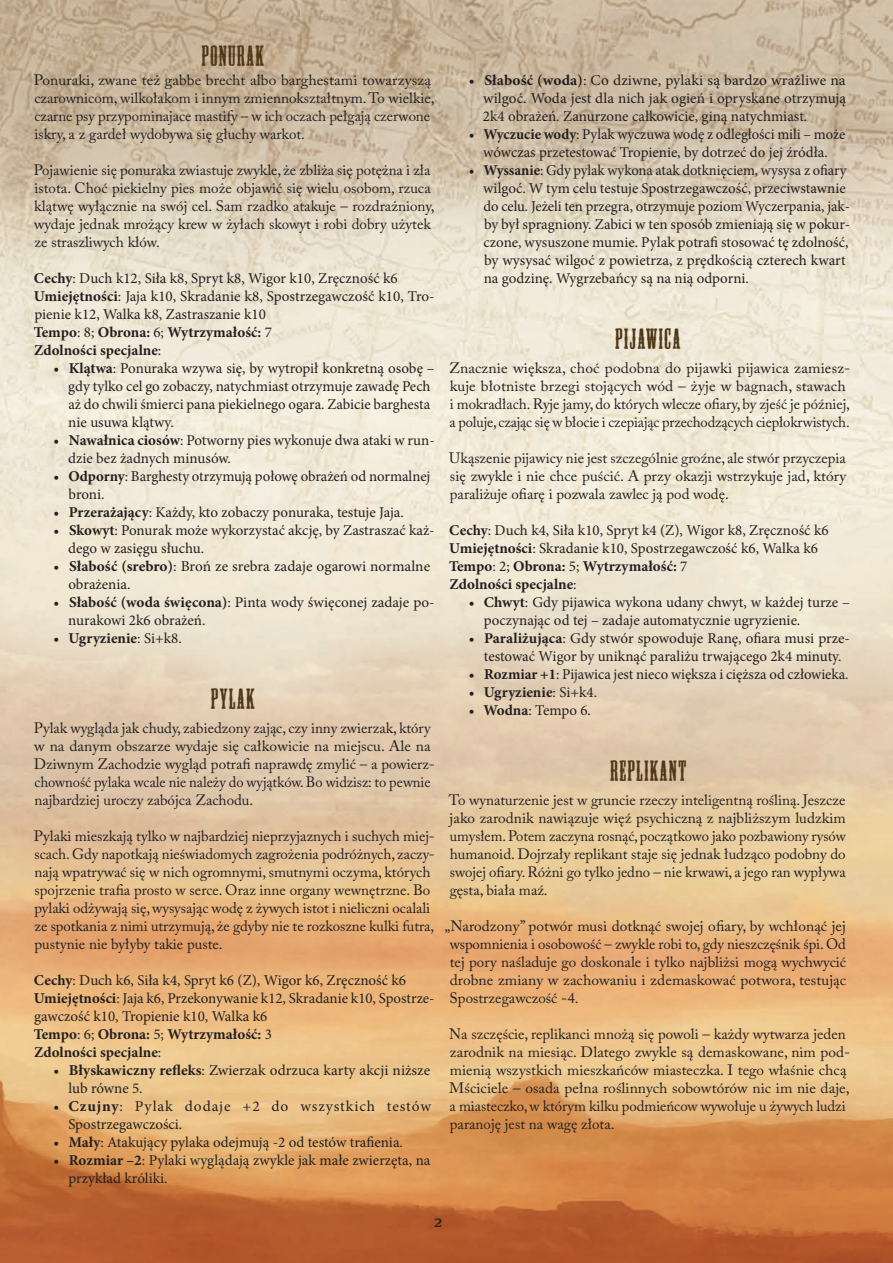
<style>
.page{position:relative;width:893px;height:1263px;background:#fff}
.page>*{position:absolute;margin:0;border:0;box-sizing:border-box;transform-origin:0 0}
.Nagłówek_1{font:30px "High Noon";letter-spacing:.04em;color:#4f3718}
.Body{font:15px/18px "Adobe Caslon Pro";color:#231f20}
.Statsy_wypunktowane{font:15px/18px "Minion Pro";color:#231f20}
.Statsy{font:15px/18px "Minion Pro";color:#231f20}
.Statsy-2{font:700 15px "Minion Pro";color:#231f20}
.Statsy_wypunktowane-2{font:15px/18px "Minion Pro";letter-spacing:.05em;color:#231f20}
.Statsy_wypunktowane-3{font:700 15px "Minion Pro";color:#231f20}
.Pagina{font:15px "Patzcuaro OT";color:#231f20}
.s1{font-weight:700}
.s2{font-weight:400}
</style>
<div class="page">
<img style="left:0;top:0;width:893px;height:1263px">
<p class="Nagłówek_1" style="left:202px;top:43px;width:64px">PONURAK</p>
<p class="Body" style="left:34px;top:71px;width:402px">Ponuraki, zwane też gabbe brecht albo barghestami towarzyszą czarownicom, wilkołakom i innym zmiennokształtnym. To wielkie, czarne psy przypominajace mastify – w ich oczach pełgają czerwone iskry, a z gardeł wydobywa się głuchy warkot.</p>
<p class="Body" style="left:34px;top:161px;width:402px">Pojawienie się ponuraka zwiastuje zwykle, że zbliża się potężna i zła istota. Choć piekielny pies może objawić się wielu osobom, rzuca klątwę wyłącznie na swój cel. Sam rzadko atakuje – rozdrażniony, wydaje jednak mrożący krew w żyłach skowyt i robi dobry użytek ze straszliwych kłów.</p>
<p class="Statsy" style="left:34px;top:269px;width:365px"><span class="s1">Cechy</span>: Duch k12, Siła k8, Spryt k8, Wigor k10, Zręczność k6</p>
<p class="Statsy" style="left:34px;top:287px;width:402px"><span class="s1">Umiejętności</span>: Jaja k10, Skradanie k8, Spostrzegawczość k10, Tro&shy;pienie k12, Walka k8, Zastraszanie k10</p>
<p class="Statsy-2" style="left:34px;top:322px;width:240px">Tempo<span class="s2">: 8;</span> Obrona: <span class="s2">6;</span> Wytrzymałość: <span class="s2">7</span></p>
<p class="Statsy-2" style="left:34px;top:340px;width:129px">Zdolności specjalne<span class="s2">:</span></p>
<p class="Statsy_wypunktowane" style="left:68px;top:359px;width:368px;text-indent:-15px">• <span class="s1">Klątwa</span>: Ponuraka wzywa się, by wytropił konkretną osobę – gdy tylko cel go zobaczy, natychmiast otrzymuje zawadę Pech aż do chwili śmierci pana piekielnego ogara. Zabicie barghesta nie usuwa klątwy.</p>
<p class="Statsy_wypunktowane" style="left:68px;top:431px;width:368px;text-indent:-15px">• <span class="s1">Nawałnica ciosów</span>: Potworny pies wykonuje dwa ataki w run&shy;dzie bez żadnych minusów.</p>
<p class="Statsy_wypunktowane" style="left:69px;top:467px;width:363px;text-indent:-15px">• <span class="s1">Odporny</span>: Barghesty otrzymują połowę obrażeń od normalnej broni.</p>
<p class="Statsy_wypunktowane" style="left:53px;top:503px;width:352px">• <span class="s1">Przerażający</span>: Każdy, kto zobaczy ponuraka, testuje Jaja.</p>
<p class="Statsy_wypunktowane" style="left:68px;top:521px;width:368px;text-indent:-15px">• <span class="s1">Skowyt</span>: Ponurak może wykorzystać akcję, by Zastraszać każ&shy;dego w zasięgu słuchu.</p>
<p class="Statsy_wypunktowane" style="left:68px;top:557px;width:363px;text-indent:-15px">• <span class="s1">Słabość (srebro)</span>: Broń ze srebra zadaje ogarowi normalne obrażenia.</p>
<p class="Statsy_wypunktowane" style="left:68px;top:593px;width:368px;text-indent:-15px">• <span class="s1">Słabość (woda święcona)</span>: Pinta wody święconej zadaje po&shy;nurakowi 2k6 obrażeń.</p>
<p class="Statsy_wypunktowane-3" style="left:53px;top:628px;width:130px"><span class="s2">•</span> Ugryzienie<span class="s2">: Si+k8.</span></p>
<p class="Nagłówek_1" style="left:211px;top:686px;width:45px">PYLAK</p>
<p class="Body" style="left:34px;top:719px;width:403px">Pylak wygląda jak chudy, zabiedzony zając, czy inny zwierzak, który w na danym obszarze wydaje się całkowicie na miejscu. Ale na Dziwnym Zachodzie wygląd potrafi naprawdę zmylić – a powierz&shy;chowność pylaka wcale nie należy do wyjątków. Bo widzisz: to pewnie najbardziej uroczy zabójca Zachodu.</p>
<p class="Body" style="left:34px;top:827px;width:403px">Pylaki mieszkają tylko w najbardziej nieprzyjaznych i suchych miej&shy;scach. Gdy napotkają nieświadomych zagrożenia podróżnych, zaczy&shy;nają wpatrywać się w nich ogromnymi, smutnymi oczyma, których spojrzenie trafia prosto w serce. Oraz inne organy wewnętrzne. Bo pylaki odżywają się, wysysając wodę z żywych istot i nieliczni ocalali ze spotkania z nimi utrzymują, że gdyby nie te rozkoszne kulki futra, pustynie nie byłyby takie puste.</p>
<p class="Statsy" style="left:34px;top:971px;width:374px"><span class="s1">Cechy</span>: Duch k6, Siła k4, Spryt k6 (Z), Wigor k6, Zręczność k6</p>
<p class="Statsy" style="left:34px;top:989px;width:402px"><span class="s1">Umiejętności</span>: Jaja k6, Przekonywanie k12, Skradanie k10, Spostrze&shy;gawczość k10, Tropienie k10, Walka k6</p>
<p class="Statsy-2" style="left:34px;top:1024px;width:240px">Tempo<span class="s2">: 6;</span> Obrona: <span class="s2">5;</span> Wytrzymałość: <span class="s2">3</span></p>
<p class="Statsy-2" style="left:34px;top:1042px;width:129px">Zdolności specjalne<span class="s2">:</span></p>
<p class="Statsy_wypunktowane" style="left:69px;top:1061px;width:363px;text-indent:-15px">• <span class="s1">Błyskawiczny refleks</span>: Zwierzak odrzuca karty akcji niższe lub równe 5.</p>
<p class="Statsy_wypunktowane-2" style="left:68px;top:1097px;width:364px;text-indent:-15px">• <span class="s1">Czujny</span>: Pylak dodaje +2 do wszystkich testów<br>Spostrzegawczości.</p>
<p class="Statsy_wypunktowane" style="left:53px;top:1133px;width:351px">• <span class="s1">Mały</span>: Atakujący pylaka odejmują -2 od testów trafienia.</p>
<p class="Statsy_wypunktowane" style="left:69px;top:1151px;width:363px;text-indent:-15px">• <span class="s1">Rozmiar –2</span>: Pylaki wyglądają zwykle jak małe zwierzęta, na przykład króliki.</p>
<p class="Statsy_wypunktowane" style="left:483px;top:71px;width:365px;text-align:justify;text-indent:-14px">• <span class="s1">Słabość (woda)</span>: Co dziwne, pylaki są bardzo wrażliwe na wilgoć. Woda jest dla nich jak ogień i opryskane otrzymują 2k4 obrażeń. Zanurzone całkowicie, giną natychmiast.</p>
<p class="Statsy_wypunktowane" style="left:469px;top:125px;width:378px;text-align:center">• <span class="s1">Wyczucie wody</span>: Pylak wyczuwa wodę z odległości mili – może wówczas przetestować Tropienie, by dotrzeć do jej źródła.</p>
<p class="Statsy_wypunktowane" style="left:483px;top:161px;width:368px;text-indent:-15px">• <span class="s1">Wyssanie</span>: Gdy pylak wykona atak dotknięciem, wysysa z ofiary wilgoć. W tym celu testuje Spostrzegawczość, przeciwstawnie do celu. Jeżeli ten przegra, otrzymuje poziom Wyczerpania, jak&shy;by był spragniony. Zabici w ten sposób zmieniają się w pokur&shy;czone, wysuszone mumie. Pylak potrafi stosować tę zdolność, by wysysać wilgoć z powietrza, z prędkością czterech kwart na godzinę. Wygrzebańcy są na nią odporni.</p>
<p class="Nagłówek_1" style="left:616px;top:326px;width:67px">PIJAWICA</p>
<p class="Body" style="left:449px;top:359px;width:403px">Znacznie większa, choć podobna do pijawki pijawica zamiesz&shy;kuje błotniste brzegi stojących wód – żyje w bagnach, stawach i mokradłach. Ryje jamy, do których wlecze ofiary, by zjeść je później, a poluje, czając się w błocie i czepiając przechodzących ciepłokrwistych.</p>
<p class="Body" style="left:449px;top:449px;width:398px;text-align:justify">Ukąszenie pijawicy nie jest szczególnie groźne, ale stwór przyczepia się zwykle i nie chce puścić. A przy okazji wstrzykuje jad, który paraliżuje ofiarę i pozwala zawlec ją pod wodę.</p>
<p class="Statsy" style="left:449px;top:521px;width:381px"><span class="s1">Cechy</span>: Duch k4, Siła k10, Spryt k4 (Z), Wigor k8, Zręczność k6</p>
<p class="Statsy" style="left:449px;top:539px;width:370px"><span class="s1">Umiejętności</span>: Skradanie k10, Spostrzegawczość k6, Walka k6</p>
<p class="Statsy-2" style="left:449px;top:556px;width:240px">Tempo<span class="s2">: 2;</span> Obrona: <span class="s2">5;</span> Wytrzymałość: <span class="s2">7</span></p>
<p class="Statsy-2" style="left:449px;top:574px;width:129px">Zdolności specjalne<span class="s2">:</span></p>
<p class="Statsy_wypunktowane" style="left:484px;top:593px;width:368px;text-indent:-15px">• <span class="s1">Chwyt</span>: Gdy pijawica wykona udany chwyt, w każdej turze – poczynając od tej – zadaje automatycznie ugryzienie.</p>
<p class="Statsy_wypunktowane" style="left:469px;top:629px;width:383px;text-align:center">• <span class="s1">Paraliżująca</span>: Gdy stwór spowoduje Ranę, ofiara musi prze&shy;testować Wigor by uniknąć paraliżu trwającego 2k4 minuty.</p>
<p class="Statsy_wypunktowane" style="left:469px;top:665px;width:381px">• <span class="s1">Rozmiar +1</span>: Pijawica jest nieco większa i cięższa od człowieka.</p>
<p class="Statsy_wypunktowane-3" style="left:469px;top:682px;width:130px"><span class="s2">•</span> Ugryzienie<span class="s2">: Si+k4.</span></p>
<p class="Statsy_wypunktowane" style="left:469px;top:701px;width:124px">• <span class="s1">Wodna</span>: Tempo 6.</p>
<p class="Nagłówek_1" style="left:611px;top:758px;width:77px">REPLIKANT</p>
<p class="Body" style="left:449px;top:791px;width:398px;text-align:justify">To wynaturzenie jest w gruncie rzeczy inteligentną rośliną. Jeszcze jako zarodnik nawiązuje więź psychiczną z najbliższym ludzkim umysłem. Potem zaczyna rosnąć, początkowo jako pozbawiony rysów humanoid. Dojrzały replikant staje się jednak łudząco podobny do swojej ofiary. Różni go tylko jedno – nie krwawi, a jego ran wypływa gęsta, biała maź.</p>
<p class="Body" style="left:449px;top:917px;width:398px;text-align:justify;text-indent:-5px">„Narodzony” potwór musi dotknąć swojej ofiary, by wchłonąć jej wspomnienia i osobowość – zwykle robi to, gdy nieszczęśnik śpi. Od tej pory naśladuje go doskonale i tylko najbliżsi mogą wychwycić drobne zmiany w zachowaniu i zdemaskować potwora, testując Spostrzegawczość -4.</p>
<p class="Body" style="left:449px;top:1025px;width:403px">Na szczęście, replikanci mnożą się powoli – każdy wytwarza jeden zarodnik na miesiąc. Dlatego zwykle są demaskowane, nim pod&shy;mienią wszystkich mieszkańców miasteczka. I tego właśnie chcą Mściciele – osada pełna roślinnych sobowtórów nic im nie daje, a miasteczko, w którym kilku podmieńcow wywołuje u żywych ludzi paranoję jest na wagę złota.</p>
<p class="Pagina" style="left:434px;top:1214px;width:10px">2</p>
</div>
